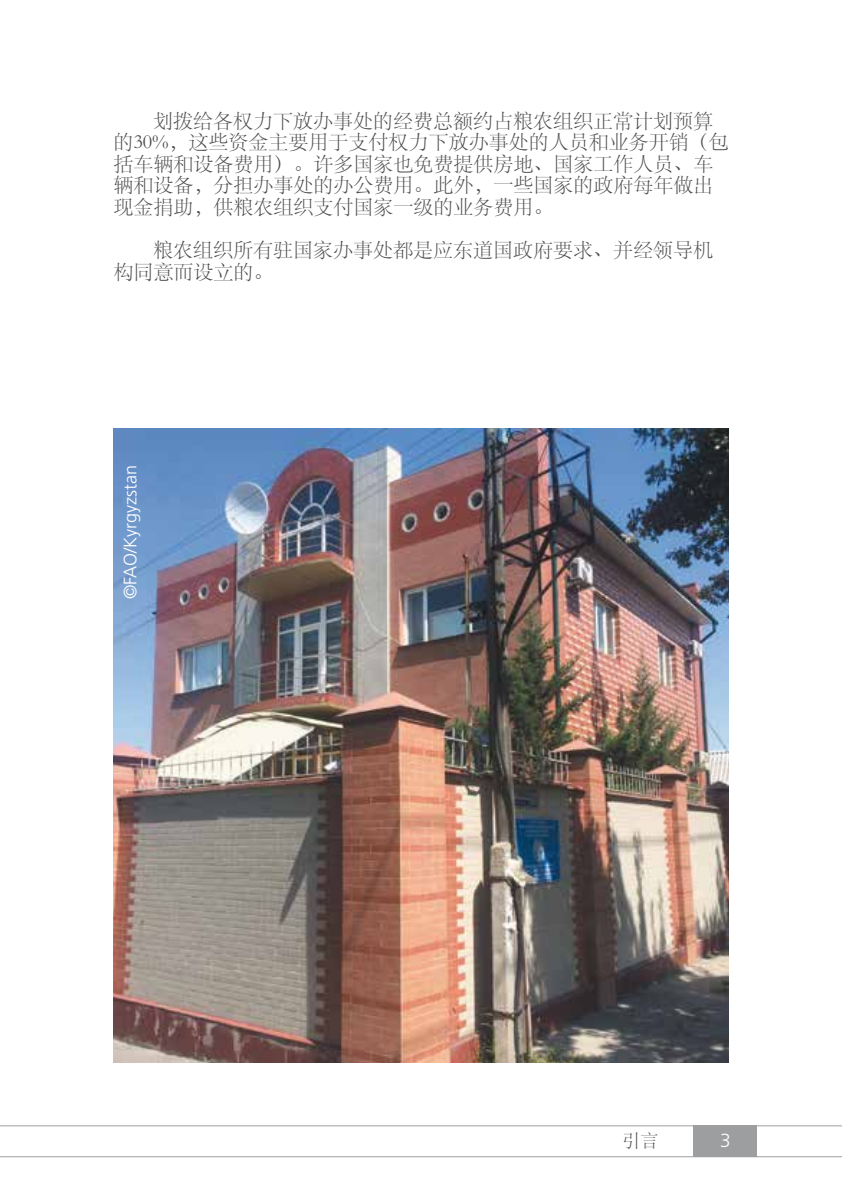
<style>
.page{position:relative;width:842px;height:1191px;background:#fff}
.page>*{position:absolute;margin:0;border:0;box-sizing:border-box;transform-origin:0 0}
.t1{font:20px/21.6px "ST Song";color:#4b4b4d}
.t2{font:300 19px "Frutiger LT Pro";color:#fff}
.t3{font:300 18px "Frutiger LT Pro";color:#fff}
.t4{font:18px "ST Song";color:#4b4b4d}
</style>
<div class="page">
<hr style="left:0;top:1125px;width:842px;height:1px;background:#9c9e9f">
<hr style="left:0;top:1156px;width:842px;height:1px;background:#9c9e9f">
<div style="left:694px;top:1125px;width:63px;height:32px;background:#9c9e9f"></div>
<img style="left:113px;top:428px;width:616px;height:634px">
<p class="t1" style="left:113px;top:109px;width:617px;text-indent:40px">划拨给各权力下放办事处的经费总额约占粮农组织正常计划预算的30%，这些资金主要用于支付权力下放办事处的人员和业务开销（包括车辆和设备费用）。许多国家也免费提供房地、国家工作人员、车辆和设备，分担办事处的办公费用。此外，一些国家的政府每年做出现金捐助，供粮农组织支付国家一级的业务费用。</p>
<p class="t1" style="left:113px;top:239px;width:601px;text-indent:40px">粮农组织所有驻国家办事处都是应东道国政府要求、并经领导机构同意而设立的。</p>
<p class="t3" style="left:120px;top:599px;width:136px;rotate:-90deg">©FAO/Kyrgyzstan</p>
<p class="t4" style="left:622px;top:1128px;width:37px">引言</p>
<p class="t2" style="left:720px;top:1129px;width:12px">3</p>
</div>
